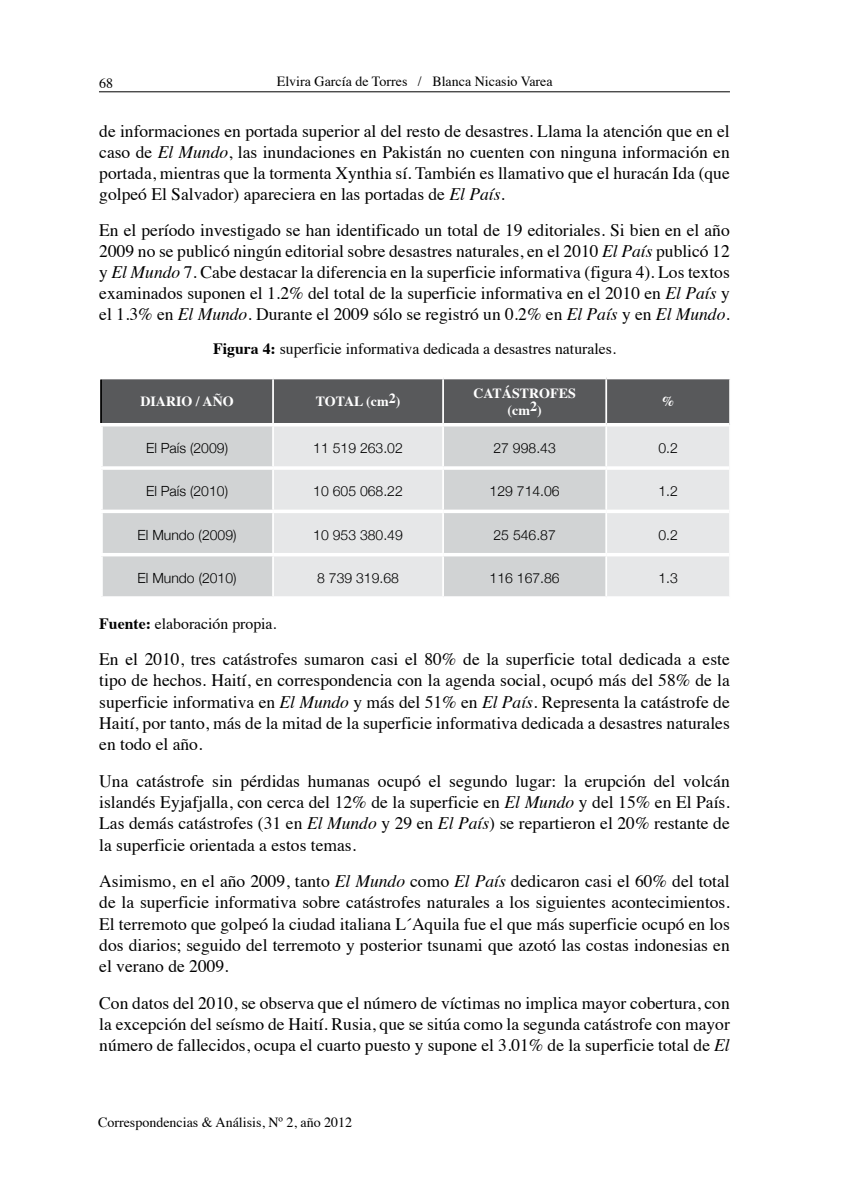
<style>
.page{position:relative;width:844px;height:1191px;background:#fff}
.page>*{position:absolute;margin:0;border:0;box-sizing:border-box;transform-origin:0 0}
.t1{font:17.5px/21.3px "Times";color:#000;text-align:justify}
.t2{font:15.75px "Times";color:#000}
.t3{font:300 14px "Helvetica Neue";color:#000}
.t4{font:14px "Times";color:#000}
.t5{font:700 14px/16.8px "Times";color:#fff;text-align:center}
.s1{font-style:italic}
.s2{font-weight:700}
</style>
<div class="page">
<hr style="left:99px;top:91px;width:630px;height:1px;background:#000">
<div style="left:102px;top:379px;width:627px;height:44px;background:#58595b"></div>
<div style="left:103px;top:426px;width:169px;height:170px;background:#d1d3d4"></div>
<svg style="left:274px;top:426px;width:455px;height:170px;background:#dee0e1"></svg>
<hr style="left:100px;top:379px;width:2px;height:44px;background:#000">
<hr style="left:272px;top:379px;width:2px;height:44px;background:#fff">
<hr style="left:442px;top:379px;width:2px;height:44px;background:#fff">
<hr style="left:605px;top:379px;width:2px;height:44px;background:#fff">
<hr style="left:605px;top:426px;width:2px;height:40px;background:#fff">
<hr style="left:605px;top:470px;width:2px;height:39px;background:#fff">
<hr style="left:605px;top:513px;width:2px;height:40px;background:#fff">
<hr style="left:605px;top:556px;width:2px;height:40px;background:#fff">
<hr style="left:442px;top:426px;width:2px;height:40px;background:#fff">
<hr style="left:442px;top:470px;width:2px;height:39px;background:#fff">
<hr style="left:442px;top:513px;width:2px;height:40px;background:#fff">
<hr style="left:442px;top:556px;width:2px;height:40px;background:#fff">
<svg style="left:102px;top:466px;width:171px;height:4px"></svg>
<hr style="left:273px;top:466px;width:170px;height:4px;background:#fff">
<hr style="left:443px;top:466px;width:163px;height:4px;background:#fff">
<hr style="left:606px;top:466px;width:123px;height:4px;background:#fff">
<svg style="left:101px;top:509px;width:172px;height:4px"></svg>
<svg style="left:274px;top:509px;width:169px;height:4px"></svg>
<svg style="left:443px;top:509px;width:163px;height:4px"></svg>
<svg style="left:606px;top:509px;width:123px;height:4px"></svg>
<hr style="left:99px;top:553px;width:174px;height:3px;background:#fff">
<hr style="left:273px;top:553px;width:170px;height:3px;background:#fff">
<hr style="left:443px;top:553px;width:163px;height:3px;background:#fff">
<hr style="left:606px;top:553px;width:123px;height:3px;background:#fff">
<p class="t4" style="left:99px;top:70px;width:15px">68</p>
<p class="t4" style="left:277px;top:68px;width:277px">Elvira García de Torres / Blanca Nicasio Varea</p>
<p class="t1" style="left:99px;top:119px;width:632px">de informaciones en portada superior al del resto de desastres. Llama la atención que en el caso de <span class="s1">El Mundo</span>, las inundaciones en Pakistán no cuenten con ninguna información en portada, mientras que la tormenta Xynthia sí. También es llamativo que el huracán Ida (que golpeó El Salvador) apareciera en las portadas de <span class="s1">El País</span>.</p>
<p class="t1" style="left:99px;top:218px;width:632px">En el período investigado se han identificado un total de 19 editoriales. Si bien en el año 2009 no se publicó ningún editorial sobre desastres naturales, en el 2010 <span class="s1">El País</span> publicó 12 y <span class="s1">El Mundo</span> 7. Cabe destacar la diferencia en la superficie informativa (figura 4). Los textos examinados suponen el 1.2% del total de la superficie informativa en el 2010 en <span class="s1">El País</span> y el 1.3% en <span class="s1">El Mundo</span>. Durante el 2009 sólo se registró un 0.2% en <span class="s1">El País</span> y en <span class="s1">El Mundo</span>.</p>
<p class="t2" style="left:213px;top:334px;width:404px"><span class="s2">Figura 4:</span> superficie informativa dedicada a desastres naturales.</p>
<p class="t5" style="left:140px;top:392px;width:95px">DIARIO / AÑO</p>
<p class="t5" style="left:315px;top:392px;width:86px">TOTAL (cm2)</p>
<p class="t5" style="left:473px;top:383px;width:104px">CATÁSTROFES (cm2)</p>
<p class="t5" style="left:661px;top:392px;width:15px">%</p>
<p class="t3" style="left:146px;top:437px;width:83px">El País (2009)</p>
<p class="t3" style="left:313px;top:437px;width:91px">11 519 263.02</p>
<p class="t3" style="left:493px;top:437px;width:64px">27 998.43</p>
<p class="t3" style="left:658px;top:437px;width:21px">0.2</p>
<p class="t3" style="left:146px;top:480px;width:83px">El País (2010)</p>
<p class="t3" style="left:313px;top:480px;width:91px">10 605 068.22</p>
<p class="t3" style="left:489px;top:480px;width:72px">129 714.06</p>
<p class="t3" style="left:658px;top:480px;width:21px">1.2</p>
<p class="t3" style="left:137px;top:523px;width:100px">El Mundo (2009)</p>
<p class="t3" style="left:313px;top:523px;width:91px">10 953 380.49</p>
<p class="t3" style="left:493px;top:523px;width:64px">25 546.87</p>
<p class="t3" style="left:658px;top:523px;width:21px">0.2</p>
<p class="t3" style="left:137px;top:567px;width:100px">El Mundo (2010)</p>
<p class="t3" style="left:317px;top:567px;width:83px">8 739 319.68</p>
<p class="t3" style="left:489px;top:567px;width:72px">116 167.86</p>
<p class="t3" style="left:658px;top:567px;width:21px">1.3</p>
<p class="t2" style="left:99px;top:608px;width:179px"><span class="s2">Fuente:</span> elaboración propia.</p>
<p class="t1" style="left:99px;top:647px;width:632px">En el 2010, tres catástrofes sumaron casi el 80% de la superficie total dedicada a este tipo de hechos. Haití, en correspondencia con la agenda social, ocupó más del 58% de la superficie informativa en <span class="s1">El Mundo</span> y más del 51% en <span class="s1">El País</span>. Representa la catástrofe de Haití, por tanto, más de la mitad de la superficie informativa dedicada a desastres naturales en todo el año.</p>
<p class="t1" style="left:99px;top:768px;width:632px">Una catástrofe sin pérdidas humanas ocupó el segundo lugar: la erupción del volcán islandés Eyjafjalla, con cerca del 12% de la superficie en <span class="s1">El Mundo</span> y del 15% en El País.<br>Las demás catástrofes (31 en <span class="s1">El Mundo</span> y 29 en <span class="s1">El País</span>) se repartieron el 20% restante de la superficie orientada a estos temas.</p>
<p class="t1" style="left:99px;top:868px;width:632px">Asimismo, en el año 2009, tanto <span class="s1">El Mundo</span> como <span class="s1">El País</span> dedicaron casi el 60% del total de la superficie informativa sobre catástrofes naturales a los siguientes acontecimientos.<br>El terremoto que golpeó la ciudad italiana L´Aquila fue el que más superficie ocupó en los dos diarios; seguido del terremoto y posterior tsunami que azotó las costas indonesias en el verano de 2009.</p>
<p class="t1" style="left:99px;top:990px;width:632px">Con datos del 2010, se observa que el número de víctimas no implica mayor cobertura, con la excepción del seísmo de Haití. Rusia, que se sitúa como la segunda catástrofe con mayor número de fallecidos, ocupa el cuarto puesto y supone el 3.01% de la superficie total de <span class="s1">El</span></p>
<p class="t4" style="left:98px;top:1109px;width:255px">Correspondencias &amp; Análisis, Nº 2, año 2012</p>
</div>
